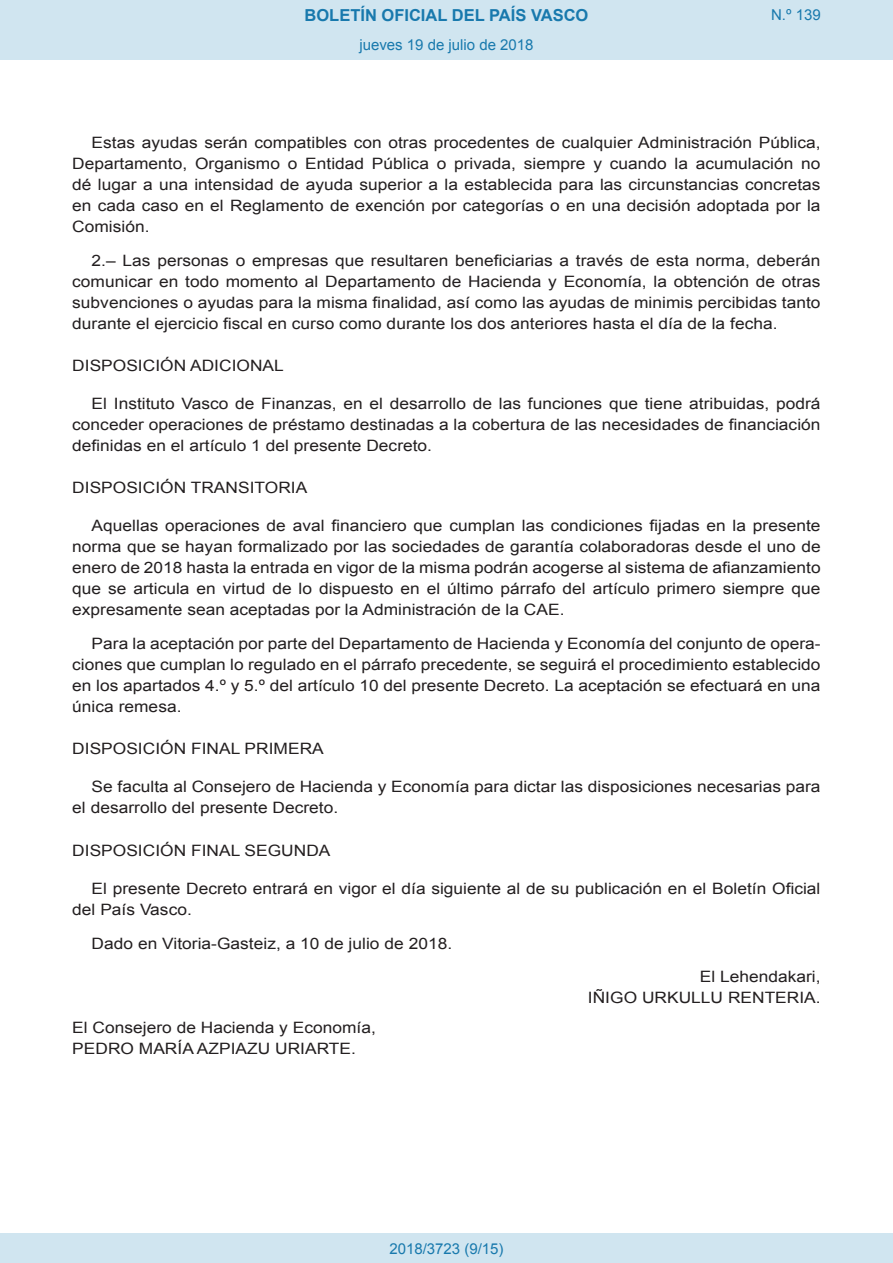
<style>
.page{position:relative;width:893px;height:1263px;background:#fff}
.page>*{position:absolute;margin:0;border:0;box-sizing:border-box;transform-origin:0 0}
.t1{font:700 16.5px "Arial";color:#1879ad}
.BOPVDetalle{font:15.6px/21px "Arial";color:#231f20;text-align:justify;scale:1.11 1}
.BOPVDisposicion{font:15.6px "Arial";color:#231f20;scale:1.11 1}
.BOPVFirmaLugFec{font:15.6px "Arial";color:#231f20;scale:1.11 1}
.BOPVFirmaPuesto{font:15.6px "Arial";color:#231f20;scale:1.11 1}
.BOPVFirmaNombre{font:15.6px "Arial";color:#231f20;scale:1.11 1}
.BOPVNombreLehen2{font:15.6px "Arial";color:#231f20;scale:1.11 1}
.BOPVPuestoLehen2{font:15.6px "Arial";color:#231f20;scale:1.11 1}
.Paginacion_Centro{font:15px "Arial";color:#1879ad}
</style>
<div class="page">
<div style="left:0;top:0;width:893px;height:60px;background:#d0e5f0"></div>
<div style="left:0;top:1233px;width:893px;height:30px;background:#d0e5f0"></div>
<p class="t1" style="left:305px;top:4px;width:285px">BOLETÍN OFICIAL DEL PAÍS VASCO</p>
<p class="Paginacion_Centro" style="left:359px;top:35px;width:176px">jueves 19 de julio de 2018</p>
<p class="Paginacion_Centro" style="left:771px;top:5px;width:51px">N.º 139</p>
<p class="BOPVDetalle" style="left:72px;top:132px;width:676px;text-indent:19px">Estas ayudas serán compatibles con otras procedentes de cualquier Administración Pública, Departamento, Organismo o Entidad Pública o privada, siempre y cuando la acumulación no dé lugar a una intensidad de ayuda superior a la establecida para las circunstancias concretas en cada caso en el Reglamento de exención por categorías o en una decisión adoptada por la Comisión.</p>
<p class="BOPVDetalle" style="left:72px;top:250px;width:676px;text-indent:19px">2.– Las personas o empresas que resultaren beneficiarias a través de esta norma, deberán comunicar en todo momento al Departamento de Hacienda y Economía, la obtención de otras subvenciones o ayudas para la misma finalidad, así como las ayudas de minimis percibidas tanto durante el ejercicio fiscal en curso como durante los dos anteriores hasta el día de la fecha.</p>
<p class="BOPVDisposicion" style="left:72px;top:355px;width:192px">DISPOSICIÓN ADICIONAL</p>
<p class="BOPVDetalle" style="left:72px;top:393px;width:676px;text-indent:19px">El Instituto Vasco de Finanzas, en el desarrollo de las funciones que tiene atribuidas, podrá conceder operaciones de préstamo destinadas a la cobertura de las necesidades de financiación definidas en el artículo 1 del presente Decreto.</p>
<p class="BOPVDisposicion" style="left:72px;top:478px;width:213px">DISPOSICIÓN TRANSITORIA</p>
<p class="BOPVDetalle" style="left:72px;top:516px;width:676px;text-indent:19px">Aquellas operaciones de aval financiero que cumplan las condiciones fijadas en la presente norma que se hayan formalizado por las sociedades de garantía colaboradoras desde el uno de enero de 2018 hasta la entrada en vigor de la misma podrán acogerse al sistema de afianzamiento que se articula en virtud de lo dispuesto en el último párrafo del artículo primero siempre que expresamente sean aceptadas por la Administración de la CAE.</p>
<p class="BOPVDetalle" style="left:72px;top:633px;width:676px;text-indent:19px">Para la aceptación por parte del Departamento de Hacienda y Economía del conjunto de opera&shy;ciones que cumplan lo regulado en el párrafo precedente, se seguirá el procedimiento establecido en los apartados 4.º y 5.º del artículo 10 del presente Decreto. La aceptación se efectuará en una única remesa.</p>
<p class="BOPVDisposicion" style="left:72px;top:739px;width:228px">DISPOSICIÓN FINAL PRIMERA</p>
<p class="BOPVDetalle" style="left:72px;top:777px;width:676px;text-indent:19px">Se faculta al Consejero de Hacienda y Economía para dictar las disposiciones necesarias para el desarrollo del presente Decreto.</p>
<p class="BOPVDisposicion" style="left:72px;top:840px;width:234px">DISPOSICIÓN FINAL SEGUNDA</p>
<p class="BOPVDetalle" style="left:72px;top:878px;width:675px;text-indent:19px">El presente Decreto entrará en vigor el día siguiente al de su publicación en el Boletín Oficial del País Vasco.</p>
<p class="BOPVFirmaLugFec" style="left:92px;top:933px;width:326px">Dado en Vitoria-Gasteiz, a 10 de julio de 2018.</p>
<p class="BOPVPuestoLehen2" style="left:700px;top:966px;width:110px">El Lehendakari,</p>
<p class="BOPVNombreLehen2" style="left:588px;top:987px;width:211px">IÑIGO URKULLU RENTERIA.</p>
<p class="BOPVFirmaPuesto" style="left:72px;top:1017px;width:275px">El Consejero de Hacienda y Economía,</p>
<p class="BOPVFirmaNombre" style="left:72px;top:1038px;width:257px">PEDRO MARÍA AZPIAZU URIARTE.</p>
<p class="Paginacion_Centro" style="left:389px;top:1238px;width:116px">2018/3723 (9/15)</p>
</div>
